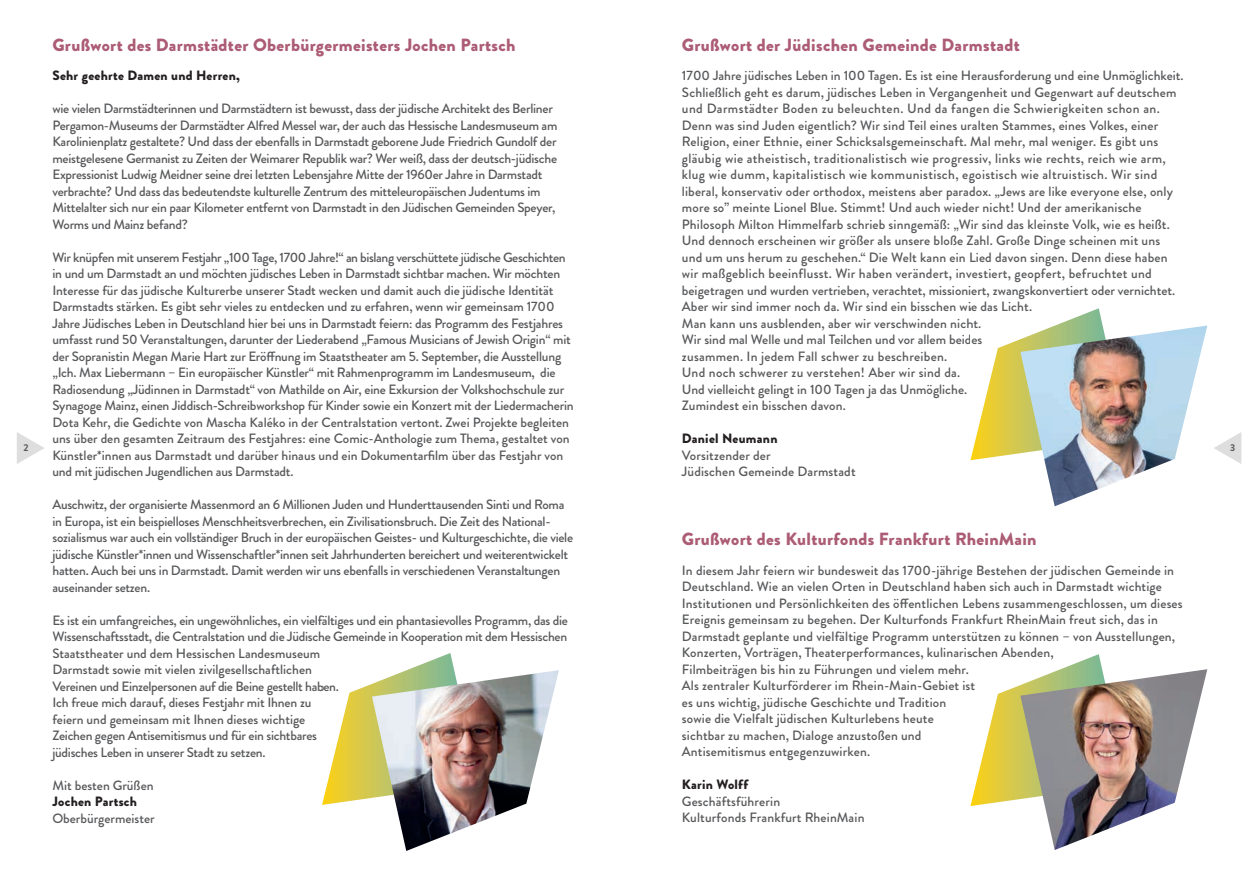
<style>
.page{position:relative;width:1259px;height:893px;background:#fff}
.page>*{position:absolute;margin:0;border:0;box-sizing:border-box;transform-origin:0 0}
.t1{font:900 17.7px "Brandon Grotesque";letter-spacing:.02em;color:#ac5c75}
.t2{font:500 13.5px/16.5px "Brandon Grotesque";letter-spacing:-.005em;color:#57585a}
.t3{font:900 13.5px "Brandon Grotesque";letter-spacing:.02em;color:#231f20}
.t4{font:700 9.9px "Brandon Grotesque";color:#57585a}
</style>
<div class="page">
<svg style="left:1214px;top:432px;width:27px;height:32px"></svg>
<svg style="left:17px;top:432px;width:27px;height:32px"></svg>
<svg style="left:322px;top:653px;width:132px;height:152px"></svg>
<img style="left:372px;top:670px;width:187px;height:181px">
<svg style="left:970px;top:654px;width:132px;height:152px"></svg>
<img style="left:1020px;top:669px;width:187px;height:181px">
<svg style="left:970px;top:308px;width:133px;height:152px"></svg>
<img style="left:1020px;top:325px;width:187px;height:181px">
<h1 class="t1" style="left:52px;top:32px;width:464px">Grußwort des Darmstädter Oberbürgermeisters Jochen Partsch</h1>
<h1 class="t1" style="left:682px;top:32px;width:339px">Grußwort der Jüdischen Gemeinde Darmstadt</h1>
<p class="t3" style="left:52px;top:66px;width:189px">Sehr geehrte Damen und Herren,</p>
<p class="t2" style="left:52px;top:101px;width:506px">wie vielen Darmstädterinnen und Darmstädtern ist bewusst, dass der jüdische Architekt des Berliner Pergamon-Museums der Darmstädter Alfred Messel war, der auch das Hessische Landesmuseum am Karolinienplatz gestaltete? Und dass der ebenfalls in Darmstadt geborene Jude Friedrich Gundolf der meistgelesene Germanist zu Zeiten der Weimarer Republik war? Wer weiß, dass der deutsch-jüdische Expressionist Ludwig Meidner seine drei letzten Lebensjahre Mitte der 1960er Jahre in Darmstadt verbrachte? Und dass das bedeutendste kulturelle Zentrum des mitteleuropäischen Judentums im Mittelalter sich nur ein paar Kilometer entfernt von Darmstadt in den Jüdischen Gemeinden Speyer, Worms und Mainz befand?</p>
<p class="t2" style="left:52px;top:249px;width:523px">Wir knüpfen mit unserem Festjahr „100 Tage, 1700 Jahre!“ an bislang verschüttete jüdische Geschichten in und um Darmstadt an und möchten jüdisches Leben in Darmstadt sichtbar machen. Wir möchten Interesse für das jüdische Kulturerbe unserer Stadt wecken und damit auch die jüdische Identität Darmstadts stärken. Es gibt sehr vieles zu entdecken und zu erfahren, wenn wir gemeinsam 1700<br>Jahre Jüdisches Leben in Deutschland hier bei uns in Darmstadt feiern: das Programm des Festjahres umfasst rund 50 Veranstaltungen, darunter der Liederabend „Famous Musicians of Jewish Origin“ mit der Sopranistin Megan Marie Hart zur Eröffnung im Staatstheater am 5. September, die Ausstellung „Ich. Max Liebermann – Ein europäischer Künstler“ mit Rahmenprogramm im Landesmuseum, die Radiosendung „Jüdinnen in Darmstadt“ von Mathilde on Air, eine Exkursion der Volkshochschule zur Synagoge Mainz, einen Jiddisch-Schreibworkshop für Kinder sowie ein Konzert mit der Liedermacherin Dota Kehr, die Gedichte von Mascha Kaléko in der Centralstation vertont. Zwei Projekte begleiten uns über den gesamten Zeitraum des Festjahres: eine Comic-Anthologie zum Thema, gestaltet von Künstler*innen aus Darmstadt und darüber hinaus und ein Dokumentarfilm über das Festjahr von und mit jüdischen Jugendlichen aus Darmstadt.</p>
<p class="t2" style="left:52px;top:497px;width:522px">Auschwitz, der organisierte Massenmord an 6 Millionen Juden und Hunderttausenden Sinti und Roma in Europa, ist ein beispielloses Menschheitsverbrechen, ein Zivilisationsbruch. Die Zeit des National&shy;sozialismus war auch ein vollständiger Bruch in der europäischen Geistes- und Kulturgeschichte, die viele jüdische Künstler*innen und Wissenschaftler*innen seit Jahrhunderten bereichert und weiterentwickelt hatten. Auch bei uns in Darmstadt. Damit werden wir uns ebenfalls in verschiedenen Veranstaltungen auseinander setzen.</p>
<p class="t2" style="left:52px;top:612px;width:517px">Es ist ein umfangreiches, ein ungewöhnliches, ein vielfältiges und ein phantasievolles Programm, das die Wissenschaftsstadt, die Centralstation und die Jüdische Gemeinde in Kooperation mit dem Hessischen Staatstheater und dem Hessischen Landesmuseum<br>Darmstadt sowie mit vielen zivilgesellschaftlichen<br>Vereinen und Einzelpersonen auf die Beine gestellt haben.<br>Ich freue mich darauf, dieses Festjahr mit Ihnen zu<br>feiern und gemeinsam mit Ihnen dieses wichtige<br>Zeichen gegen Antisemitismus und für ein sichtbares<br>jüdisches Leben in unserer Stadt zu setzen.</p>
<p class="t2" style="left:52px;top:777px;width:103px">Mit besten Grüßen</p>
<p class="t3" style="left:52px;top:792px;width:86px">Jochen Partsch</p>
<p class="t2" style="left:52px;top:810px;width:104px">Oberbürgermeister</p>
<p class="t2" style="left:682px;top:68px;width:503px">1700 Jahre jüdisches Leben in 100 Tagen. Es ist eine Herausforderung und eine Unmöglichkeit.<br>Schließlich geht es darum, jüdisches Leben in Vergangenheit und Gegenwart auf deutschem und Darmstädter Boden zu beleuchten. Und da fangen die Schwierigkeiten schon an.<br>Denn was sind Juden eigentlich? Wir sind Teil eines uralten Stammes, eines Volkes, einer Religion, einer Ethnie, einer Schicksalsgemeinschaft. Mal mehr, mal weniger. Es gibt uns gläubig wie atheistisch, traditionalistisch wie progressiv, links wie rechts, reich wie arm, klug wie dumm, kapitalistisch wie kommunistisch, egoistisch wie altruistisch. Wir sind liberal, konservativ oder orthodox, meistens aber paradox. „Jews are like everyone else, only more so” meinte Lionel Blue. Stimmt! Und auch wieder nicht! Und der amerikanische Philosoph Milton Himmelfarb schrieb sinngemäß: „Wir sind das kleinste Volk, wie es heißt.<br>Und dennoch erscheinen wir größer als unsere bloße Zahl. Große Dinge scheinen mit uns und um uns herum zu geschehen.“ Die Welt kann ein Lied davon singen. Denn diese haben wir maßgeblich beeinflusst. Wir haben verändert, investiert, geopfert, befruchtet und beigetragen und wurden vertrieben, verachtet, missioniert, zwangskonvertiert oder vernichtet.<br>Aber wir sind immer noch da. Wir sind ein bisschen wie das Licht.<br>Man kann uns ausblenden, aber wir verschwinden nicht.<br>Wir sind mal Welle und mal Teilchen und vor allem beides<br>zusammen. In jedem Fall schwer zu beschreiben.<br>Und noch schwerer zu verstehen! Aber wir sind da.<br>Und vielleicht gelingt in 100 Tagen ja das Unmögliche.<br>Zumindest ein bisschen davon.</p>
<p class="t3" style="left:682px;top:429px;width:97px">Daniel Neumann</p>
<p class="t2" style="left:682px;top:447px;width:175px">Vorsitzender der<br>Jüdischen Gemeinde Darmstadt</p>
<p class="t4" style="left:24px;top:441px;width:7px">2</p>
<p class="t4" style="left:1230px;top:441px;width:7px">3</p>
<h1 class="t1" style="left:682px;top:526px;width:356px">Grußwort des Kulturfonds Frankfurt RheinMain</h1>
<p class="t2" style="left:682px;top:562px;width:502px">In diesem Jahr feiern wir bundesweit das 1700-jährige Bestehen der jüdischen Gemeinde in Deutschland. Wie an vielen Orten in Deutschland haben sich auch in Darmstadt wichtige Institutionen und Persönlichkeiten des öffentlichen Lebens zusammengeschlossen, um dieses Ereignis gemeinsam zu begehen. Der Kulturfonds Frankfurt RheinMain freut sich, das in Darmstadt geplante und vielfältige Programm unterstützen zu können – von Ausstellungen, Konzerten, Vorträgen, Theaterperformances, kulinarischen Abenden,<br>Filmbeiträgen bis hin zu Führungen und vielem mehr.<br>Als zentraler Kulturförderer im Rhein-Main-Gebiet ist<br>es uns wichtig, jüdische Geschichte und Tradition<br>sowie die Vielfalt jüdischen Kulturlebens heute<br>sichtbar zu machen, Dialoge anzustoßen und<br>Antisemitismus entgegenzuwirken.</p>
<p class="t3" style="left:682px;top:775px;width:68px">Karin Wolff</p>
<p class="t2" style="left:682px;top:793px;width:184px">Geschäftsführerin<br>Kulturfonds Frankfurt RheinMain</p>
</div>
